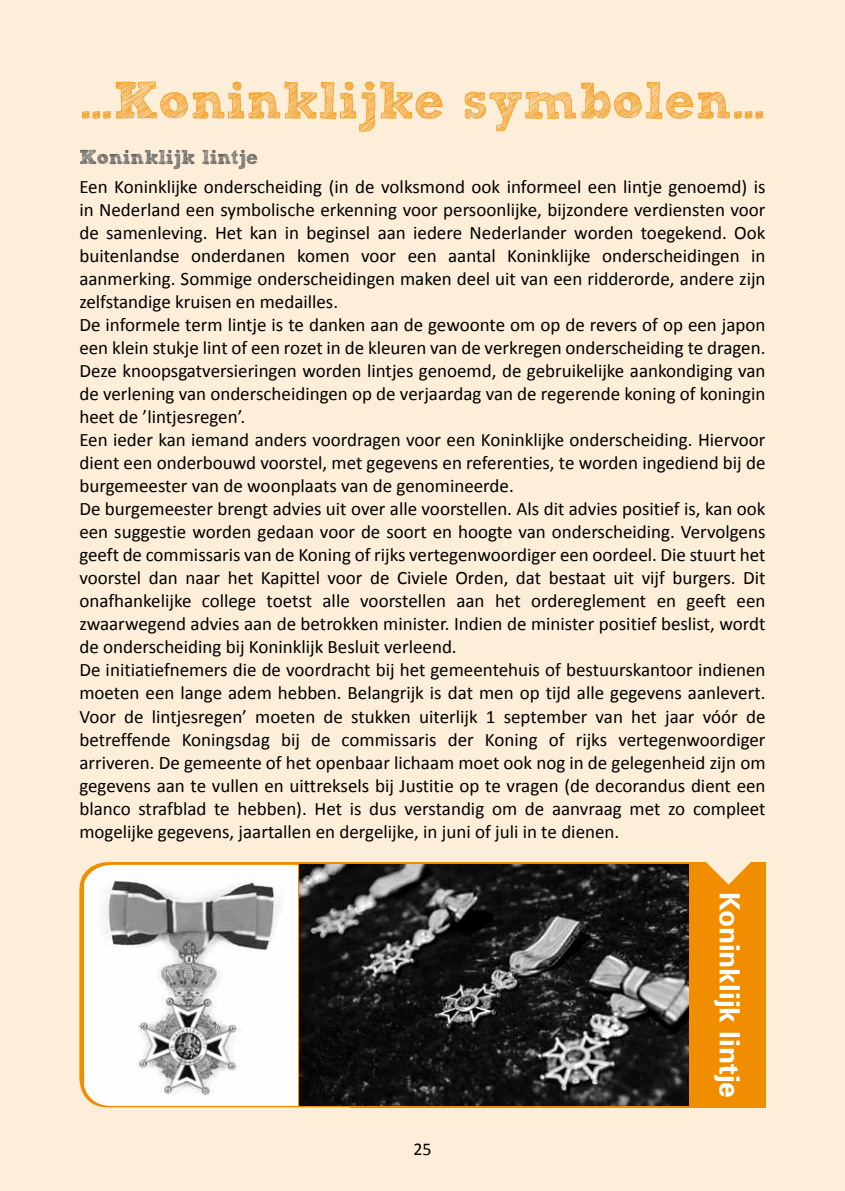
<style>
.page{position:relative;width:845px;height:1191px;background:#fdeed9}
.page>*{position:absolute;margin:0;border:0;box-sizing:border-box;transform-origin:0 0}
.t1{font:52px "Sketch Rockwell";color:#f4a533}
.t2{font:700 28px "Univers";color:#fff}
.t3{font:20px "Sketch Rockwell";color:#58585a}
.t4{font:19px/23px "Calibri";color:#000}
.t5{font:18px "Calibri";color:#000}
</style>
<div class="page">
<div style="left:350px;top:862px;width:415px;height:245px;background:#f18e00"></div>
<img style="left:84px;top:865px;width:604px;height:241px">
<svg style="left:706px;top:862px;width:45px;height:22px"></svg>
<h1 class="t1" style="left:79px;top:72px;width:687px">…Koninklijke symbolen…</h1>
<p class="t3" style="left:79px;top:147px;width:180px">Koninklijk lintje</p>
<p class="t4" style="left:79px;top:175px;width:688px">Een Koninklijke onderscheiding (in de volksmond ook informeel een lintje genoemd) is in Nederland een symbolische erkenning voor persoonlijke, bijzondere verdiensten voor de samenleving. Het kan in beginsel aan iedere Nederlander worden toegekend. Ook buitenlandse onderdanen komen voor een aantal Koninklijke onderscheidingen in aanmerking. Sommige onderscheidingen maken deel uit van een ridderorde, andere zijn zelfstandige kruisen en medailles.<br>De informele term lintje is te danken aan de gewoonte om op de revers of op een japon een klein stukje lint of een rozet in de kleuren van de verkregen onderscheiding te dragen.<br>Deze knoopsgatversieringen worden lintjes genoemd, de gebruikelijke aankondiging van de verlening van onderscheidingen op de verjaardag van de regerende koning of koningin heet de ’lintjesregen’.<br>Een ieder kan iemand anders voordragen voor een Koninklijke onderscheiding. Hiervoor dient een onderbouwd voorstel, met gegevens en referenties, te worden ingediend bij de burgemeester van de woonplaats van de genomineerde.<br>De burgemeester brengt advies uit over alle voorstellen. Als dit advies positief is, kan ook een suggestie worden gedaan voor de soort en hoogte van onderscheiding. Vervolgens geeft de commissaris van de Koning of rijks vertegenwoordiger een oordeel. Die stuurt het voorstel dan naar het Kapittel voor de Civiele Orden, dat bestaat uit vijf burgers. Dit onafhankelijke college toetst alle voorstellen aan het ordereglement en geeft een zwaarwegend advies aan de betrokken minister. Indien de minister positief beslist, wordt de onderscheiding bij Koninklijk Besluit verleend.<br>De initiatiefnemers die de voordracht bij het gemeentehuis of bestuurskantoor indienen moeten een lange adem hebben. Belangrijk is dat men op tijd alle gegevens aanlevert.<br>Voor de lintjesregen’ moeten de stukken uiterlijk 1 september van het jaar vóór de betreffende Koningsdag bij de commissaris der Koning of rijks vertegenwoordiger arriveren. De gemeente of het openbaar lichaam moet ook nog in de gelegenheid zijn om gegevens aan te vullen en uittreksels bij Justitie op te vragen (de decorandus dient een blanco strafblad te hebben). Het is dus verstandig om de aanvraag met zo compleet mogelijke gegevens, jaartallen en dergelijke, in juni of juli in te dienen.</p>
<p class="t5" style="left:413px;top:1137px;width:20px">25</p>
<h2 class="t2" style="left:748px;top:891px;width:207px;rotate:90deg">Koninklijk lintje</h2>
</div>
